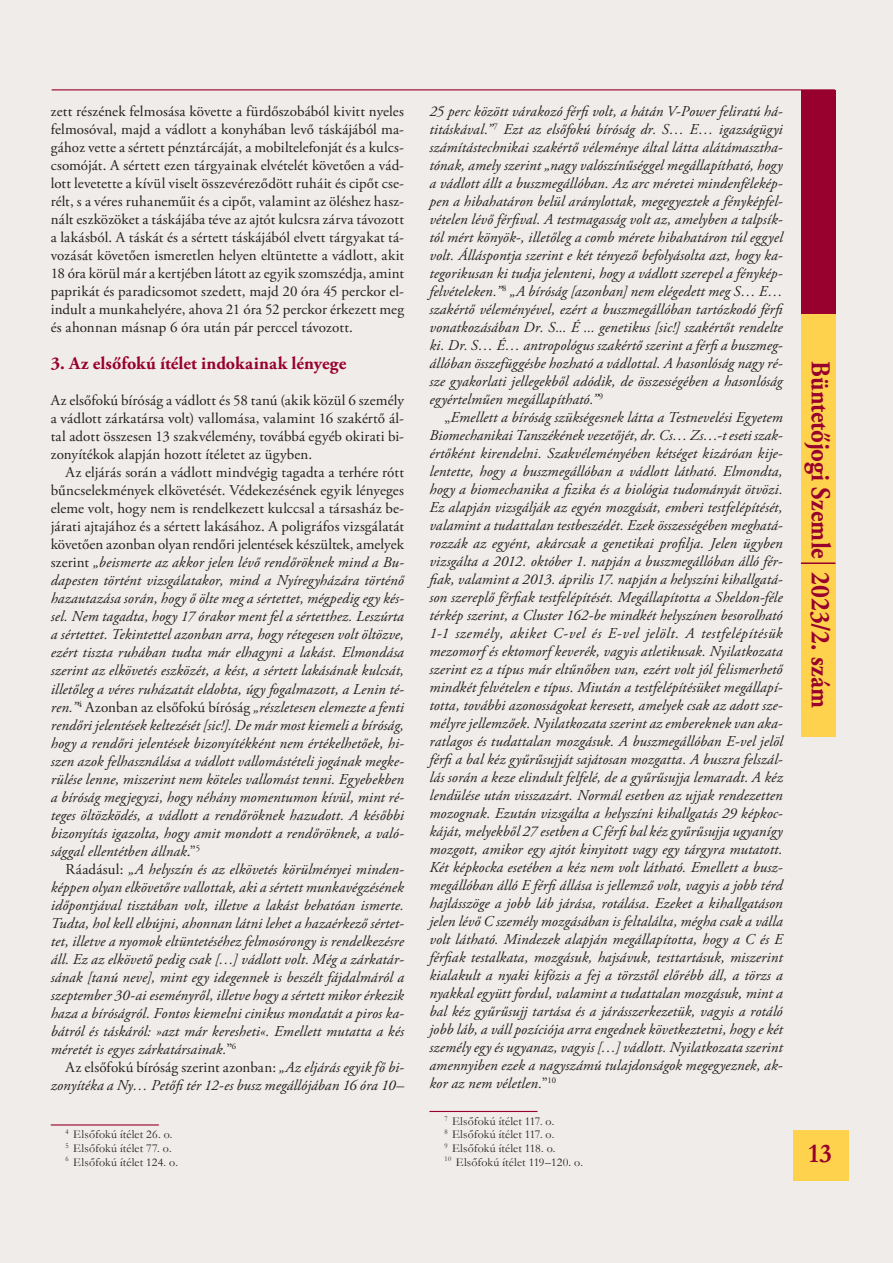
<style>
.page{position:relative;width:893px;height:1263px;background:#fff}
.page>*{position:absolute;margin:0;border:0;box-sizing:border-box;transform-origin:0 0}
.t1{font:700 27.3px "Adobe Garamond Pro";color:#98012d;scale:.91 1}
.t2{font:700 27px "Garamond";color:#98012d}
._1__cim{font:700 18px "Adobe Garamond Pro";letter-spacing:.005em;color:#98012d}
.Szöveg{font:italic 15px/18px "Adobe Garamond Pro";letter-spacing:.01em;color:#231f20;text-align:justify}
.Szöveg-2{font:15px/18px "Adobe Garamond Pro";letter-spacing:.005em;color:#231f20;text-align:justify}
.tompa_szöveg{font:15px/18px "Adobe Garamond Pro";color:#231f20;text-align:justify}
.labjegyzet{font:12px "Garamond";letter-spacing:.015em;color:#231f20}
.s1{font-style:normal}
</style>
<div class="page">
<div style="left:0;top:0;width:892px;height:1262px;background:#f0ece9"></div>
<div style="left:793px;top:1129px;width:55px;height:51px;background:#fed24c"></div>
<hr style="left:52px;top:89px;width:782px;height:1px;background:#98012d">
<div style="left:800px;top:312px;width:34px;height:424px;background:#fed24c"></div>
<div style="left:800px;top:90px;width:34px;height:224px;background:#98012d"></div>
<hr style="left:800px;top:562px;width:35px;height:2px;background:#98012d">
<hr style="left:51px;top:1124px;width:108px;height:1px;background:#98012d">
<hr style="left:429px;top:1110px;width:108px;height:1px;background:#98012d">
<p class="Szöveg-2" style="left:51px;top:102px;width:354px">zett részének felmosása követte a fürdőszobából kivitt nyeles felmosóval, majd a vádlott a konyhában levő táskájából ma&shy;gához vette a sértett pénztárcáját, a mobiltelefonját és a kulcs&shy;csomóját. A sértett ezen tárgyainak elvételét követően a vád&shy;lott levetette a kívül viselt összevéreződött ruháit és cipőt cse&shy;rélt, s a véres ruhaneműit és a cipőt, valamint az öléshez hasz&shy;nált eszközöket a táskájába téve az ajtót kulcsra zárva távozott a lakásból. A táskát és a sértett táskájából elvett tárgyakat tá&shy;vozását követően ismeretlen helyen eltüntette a vádlott, akit 18 óra körül már a kertjében látott az egyik szomszédja, amint paprikát és paradicsomot szedett, majd 20 óra 45 perckor el&shy;indult a munkahelyére, ahova 21 óra 52 perckor érkezett meg és ahonnan másnap 6 óra után pár perccel távozott.</p>
<p class="_1__cim" style="left:51px;top:353px;width:297px">3. Az elsőfokú ítélet indokainak lényege</p>
<p class="tompa_szöveg" style="left:51px;top:392px;width:354px">Az elsőfokú bíróság a vádlott és 58 tanú (akik közül 6 személy a vádlott zárkatársa volt) vallomása, valamint 16 szakértő ál&shy;tal adott összesen 13 szakvélemény, továbbá egyéb okirati bi&shy;zonyítékok alapján hozott ítéletet az ügyben.</p>
<p class="Szöveg" style="left:51px;top:464px;width:355px;text-indent:15px"><span class="s1">Az eljárás során a vádlott mindvégig tagadta a terhére rótt bűncselekmények elkövetését. Védekezésének egyik lényeges eleme volt, hogy nem is rendelkezett kulccsal a társasház be&shy;járati ajtajához és a sértett lakásához. A poligráfos vizsgálatát követően azonban olyan rendőri jelentések készültek, amelyek szerint</span> „beismerte az akkor jelen lévő rendőröknek mind a Bu&shy;dapesten történt vizsgálatakor, mind a Nyíregyházára történő hazautazása során, hogy ő ölte meg a sértettet, mégpedig egy kés&shy;sel. Nem tagadta, hogy 17 órakor ment fel a sértetthez. Leszúrta a sértettet. Tekintettel azonban arra, hogy rétegesen volt öltözve, ezért tiszta ruhában tudta már elhagyni a lakást. Elmondása szerint az elkövetés eszközét, a kést, a sértett lakásának kulcsát, illetőleg a véres ruházatát eldobta, úgy fogalmazott, a Lenin té&shy;ren.”<sup>4</sup> <span class="s1">Azonban az elsőfokú bíróság</span> „részletesen elemezte a fenti rendőri jelentések keltezését [sic!]. De már most kiemeli a bíróság, hogy a rendőri jelentések bizonyítékként nem értékelhetőek, hi&shy;szen azok felhasználása a vádlott vallomástételi jogának megke&shy;rülése lenne, miszerint nem köteles vallomást tenni. Egyebekben a bíróság megjegyzi, hogy néhány momentumon kívül, mint ré&shy;teges öltözködés, a vádlott a rendőröknek hazudott. A későbbi bizonyítás igazolta, hogy amit mondott a rendőröknek, a való&shy;sággal ellentétben állnak<span class="s1">.”</span><sup>5</sup></p>
<p class="Szöveg" style="left:51px;top:860px;width:354px;text-indent:15px"><span class="s1">Ráadásul:</span> „A helyszín és az elkövetés körülményei minden&shy;képpen olyan elkövetőre vallottak, aki a sértett munkavégzésének időpontjával tisztában volt, illetve a lakást behatóan ismerte.<br>Tudta, hol kell elbújni, ahonnan látni lehet a hazaérkező sértet&shy;tet, illetve a nyomok eltüntetéséhez felmosórongy is rendelkezésre áll. Ez az elkövető pedig csak […] vádlott volt. Még a zárkatár&shy;sának [tanú neve], mint egy idegennek is beszélt fájdalmáról a szeptember 30-ai eseményről, illetve hogy a sértett mikor érkezik haza a bíróságról. Fontos kiemelni cinikus mondatát a piros ka&shy;bátról és táskáról: »azt már keresheti«. Emellett mutatta a kés méretét is egyes zárkatársainak.<span class="s1">”</span><sup>6</sup></p>
<p class="Szöveg" style="left:51px;top:1058px;width:354px;text-align:right"><span class="s1">Az elsőfokú bíróság szerint azonban:</span> „Az eljárás egyik fő bi&shy;zonyítéka a Ny… Petőfi tér 12-es busz megállójában 16 óra 10–</p>
<p class="labjegyzet" style="left:66px;top:1126px;width:108px"><sup>4</sup> Elsőfokú ítélet 26. o.</p>
<p class="labjegyzet" style="left:66px;top:1139px;width:107px"><sup>5</sup> Elsőfokú ítélet 77. o.</p>
<p class="labjegyzet" style="left:66px;top:1153px;width:114px"><sup>6</sup> Elsőfokú ítélet 124. o.</p>
<p class="Szöveg" style="left:429px;top:102px;width:357px;text-align:left">25 perc között várakozó férfi volt, a hátán V-Power feliratú há&shy;titáskával.”<sup>7</sup> Ezt az elsőfokú bíróság dr. S… E… igazságügyi számítástechnikai szakértő véleménye által látta alátámasztha&shy;tónak, amely szerint „nagy valószínűséggel megállapítható, hogy a vádlott állt a buszmegállóban. Az arc méretei mindenfélekép&shy;pen a hibahatáron belül aránylottak, megegyeztek a fényképfel&shy;vételen lévő férfival. A testmagasság volt az, amelyben a talpsík&shy;tól mért könyök-, illetőleg a comb mérete hibahatáron túl eggyel volt. Álláspontja szerint e két tényező befolyásolta azt, hogy ka&shy;tegorikusan ki tudja jelenteni, hogy a vádlott szerepel a fénykép&shy;felvételeken.”<sup>8</sup> „A bíróság [azonban] nem elégedett meg S… E… szakértő véleményével, ezért a buszmegállóban tartózkodó férfi vonatkozásában Dr. S... É ... genetikus [sic!] szakértőt rendelte ki. Dr. S… É… antropológus szakértő szerint a férfi a buszmeg&shy;állóban összefüggésbe hozható a vádlottal. A hasonlóság nagy ré&shy;sze gyakorlati jellegekből adódik, de összességében a hasonlóság egyértelműen megállapítható.”<sup>9</sup></p>
<p class="Szöveg" style="left:429px;top:408px;width:354px;text-indent:15px"><span class="s1">„</span>Emellett a bíróság szükségesnek látta a Testnevelési Egyetem Biomechanikai Tanszékének vezetőjét, dr. Cs… Zs…-t eseti szak&shy;értőként kirendelni. Szakvéleményében kétséget kizáróan kije&shy;lentette, hogy a buszmegállóban a vádlott látható. Elmondta, hogy a biomechanika a fizika és a biológia tudományát ötvözi.<br>Ez alapján vizsgálják az egyén mozgását, emberi testfelépítését, valamint a tudattalan testbeszédét. Ezek összességében meghatá&shy;rozzák az egyént, akárcsak a genetikai profilja. Jelen ügyben vizsgálta a 2012. október 1. napján a buszmegállóban álló fér&shy;fiak, valamint a 2013. április 17. napján a helyszíni kihallgatá&shy;son szereplő férfiak testfelépítését. Megállapította a Sheldon-féle térkép szerint, a Cluster 162-be mindkét helyszínen besorolható 1-1 személy, akiket C-vel és E-vel jelölt. A testfelépítésük mezomorf és ektomorf keverék, vagyis atletikusak. Nyilatkozata szerint ez a típus már eltűnőben van, ezért volt jól felismerhető mindkét felvételen e típus. Miután a testfelépítésüket megállapí&shy;totta, további azonosságokat keresett, amelyek csak az adott sze&shy;mélyre jellemzőek. Nyilatkozata szerint az embereknek van aka&shy;ratlagos és tudattalan mozgásuk. A buszmegállóban E-vel jelöl férfi a bal kéz gyűrűsujját sajátosan mozgatta. A buszra felszál&shy;lás során a keze elindult felfelé, de a gyűrűsujja lemaradt. A kéz lendülése után visszazárt. Normál esetben az ujjak rendezetten mozognak. Ezután vizsgálta a helyszíni kihallgatás 29 képkoc&shy;káját, melyekből 27 esetben a C férfi bal kéz gyűrűsujja ugyanígy mozgott, amikor egy ajtót kinyitott vagy egy tárgyra mutatott.<br>Két képkocka esetében a kéz nem volt látható. Emellett a busz&shy;megállóban álló E férfi állása is jellemző volt, vagyis a jobb térd hajlásszöge a jobb láb járása, rotálása. Ezeket a kihallgatáson jelen lévő C személy mozgásában is feltalálta, mégha csak a válla volt látható. Mindezek alapján megállapította, hogy a C és E férfiak testalkata, mozgásuk, hajsávuk, testtartásuk, miszerint kialakult a nyaki kifózis a fej a törzstől előrébb áll, a törzs a nyakkal együtt fordul, valamint a tudattalan mozgásuk, mint a bal kéz gyűrűsujj tartása és a járásszerkezetük, vagyis a rotáló jobb láb, a váll pozíciója arra engednek következtetni, hogy e két személy egy és ugyanaz, vagyis […] vádlott. Nyilatkozata szerint amennyiben ezek a nagyszámú tulajdonságok megegyeznek, ak&shy;kor az nem véletlen.<span class="s1">”</span><sup>10</sup></p>
<p class="labjegyzet" style="left:444px;top:1112px;width:111px"><sup>7</sup> Elsőfokú ítélet 117. o.</p>
<p class="labjegyzet" style="left:444px;top:1126px;width:111px"><sup>8</sup> Elsőfokú ítélet 117. o.</p>
<p class="labjegyzet" style="left:444px;top:1139px;width:113px"><sup>9</sup> Elsőfokú ítélet 118. o.</p>
<p class="labjegyzet" style="left:444px;top:1153px;width:140px"><sup>10</sup> Elsőfokú ítélet 119–120. o.</p>
<h1 class="t1" style="left:836px;top:361px;width:383px;rotate:90deg">Büntetőjogi Szemle 2023/2. szám</h1>
<h2 class="t2" style="left:808px;top:1134px;width:25px">13</h2>
</div>
